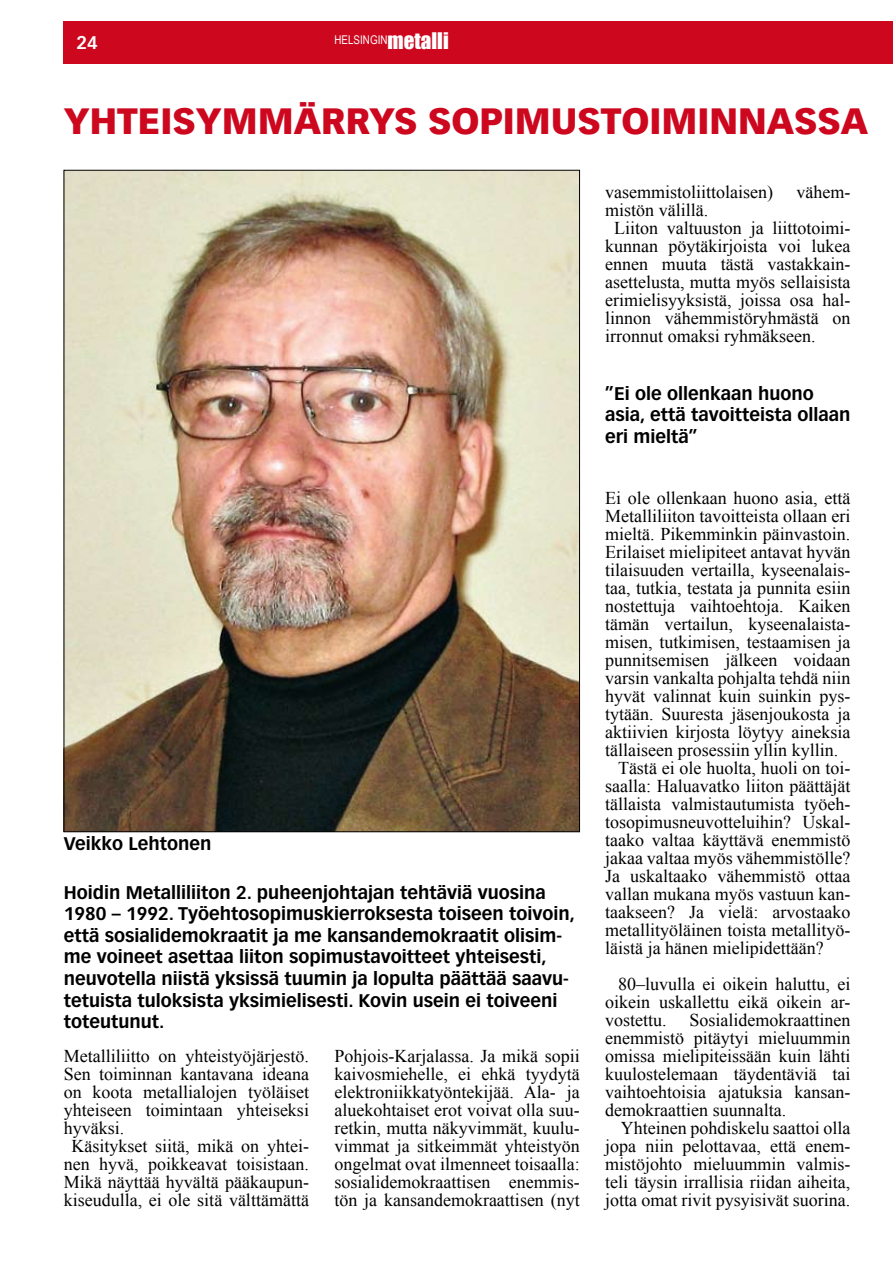
<style>
.page{position:relative;width:893px;height:1263px;background:#fff}
.page>*{position:absolute;margin:0;border:0;box-sizing:border-box;transform-origin:0 0}
.t1{font:900 36px "Vectora LT Std";color:#cd071e}
.t2{font:18px/18px "Times New Roman";color:#000;text-align:justify}
.t3{font:700 18px/21.6px "Vectora LT Std";color:#000}
.t4{font:700 18px "Vectora LT Std";color:#fff}
.t5{font:12px "Arial Narrow";color:#fff}
.s1{font-family:"Impact";font-size:21px}
</style>
<div class="page">
<div style="left:64px;top:21px;width:829px;height:43px;background:#cd071e"></div>
<img style="left:66px;top:172px;width:512px;height:658px">
<p class="t4" style="left:77px;top:32px;width:23px">24</p>
<p class="t5" style="left:334px;top:31px;width:116px">HELSINGIN<span class="s1">metalli</span></p>
<h1 class="t1" style="left:64px;top:99px;width:806px">YHTEISYMMÄRRYS SOPIMUSTOIMINNASSA</h1>
<p class="t3" style="left:64px;top:833px;width:149px">Veikko Lehtonen</p>
<p class="t3" style="left:64px;top:881px;width:513px">Hoidin Metalliliiton 2. puheenjohtajan tehtäviä vuosina 1980 – 1992. Työehtosopimuskierroksesta toiseen toivoin, että sosialidemokraatit ja me kansandemokraatit olisim&shy;me voineet asettaa liiton sopimustavoitteet yhteisesti, neuvotella niistä yksissä tuumin ja lopulta päättää saavu&shy;tetuista tuloksista yksimielisesti. Kovin usein ei toiveeni toteutunut.</p>
<p class="t2" style="left:64px;top:1047px;width:247px">Metalliliitto on yhteistyöjärjestö.</p>
<p class="t2" style="left:64px;top:1065px;width:247px">Sen toiminnan kantavana ideana</p>
<p class="t2" style="left:64px;top:1083px;width:247px">on koota metallialojen työläiset</p>
<p class="t2" style="left:64px;top:1101px;width:247px">yhteiseen toimintaan yhteiseksi</p>
<p class="t2" style="left:64px;top:1119px;width:62px">hyväksi.</p>
<p class="t2" style="left:72px;top:1137px;width:239px">Käsitykset siitä, mikä on yhtei-</p>
<p class="t2" style="left:64px;top:1155px;width:247px">nen hyvä, poikkeavat toisistaan.</p>
<p class="t2" style="left:64px;top:1173px;width:247px">Mikä näyttää hyvältä pääkaupun-</p>
<p class="t2" style="left:64px;top:1191px;width:247px">kiseudulla, ei ole sitä välttämättä</p>
<p class="t2" style="left:334px;top:1047px;width:247px">Pohjois-Karjalassa. Ja mikä sopii kaivosmiehelle, ei ehkä tyydytä elektroniikkatyöntekijää. Ala- ja aluekohtaiset erot voivat olla suu&shy;retkin, mutta näkyvimmät, kuulu&shy;vimmat ja sitkeimmät yhteistyön ongelmat ovat ilmenneet toisaalla: sosialidemokraattisen enemmis&shy;tön ja kansandemokraattisen (nyt</p>
<p class="t2" style="left:605px;top:183px;width:170px">vasemmistoliittolaisen)</p>
<p class="t2" style="left:796px;top:183px;width:55px">vähem-</p>
<p class="t2" style="left:605px;top:201px;width:105px">mistön välillä.</p>
<p class="t2" style="left:614px;top:219px;width:238px">Liiton valtuuston ja liittotoimi-</p>
<p class="t2" style="left:605px;top:237px;width:247px">kunnan pöytäkirjoista voi lukea</p>
<p class="t2" style="left:605px;top:255px;width:247px">ennen muuta tästä vastakkain-</p>
<p class="t2" style="left:605px;top:273px;width:247px">asettelusta, mutta myös sellaisista</p>
<p class="t2" style="left:605px;top:291px;width:247px">erimielisyyksistä, joissa osa hal-</p>
<p class="t2" style="left:605px;top:309px;width:247px">linnon vähemmistöryhmästä on</p>
<p class="t2" style="left:605px;top:327px;width:212px">irronnut omaksi ryhmäkseen.</p>
<p class="t3" style="left:605px;top:382px;width:247px">”Ei ole ollenkaan huono asia, että tavoitteista ollaan eri mieltä”</p>
<p class="t2" style="left:605px;top:489px;width:247px">Ei ole ollenkaan huono asia, että</p>
<p class="t2" style="left:605px;top:507px;width:247px">Metalliliiton tavoitteista ollaan eri</p>
<p class="t2" style="left:605px;top:525px;width:247px">mieltä. Pikemminkin päinvastoin.</p>
<p class="t2" style="left:605px;top:543px;width:247px">Erilaiset mielipiteet antavat hyvän</p>
<p class="t2" style="left:605px;top:561px;width:247px">tilaisuuden vertailla, kyseenalais-</p>
<p class="t2" style="left:605px;top:579px;width:247px">taa, tutkia, testata ja punnita esiin</p>
<p class="t2" style="left:605px;top:597px;width:247px">nostettuja vaihtoehtoja. Kaiken</p>
<p class="t2" style="left:605px;top:615px;width:247px">tämän vertailun, kyseenalaista-</p>
<p class="t2" style="left:605px;top:633px;width:247px">misen, tutkimisen, testaamisen ja</p>
<p class="t2" style="left:605px;top:651px;width:247px">punnitsemisen jälkeen voidaan</p>
<p class="t2" style="left:605px;top:669px;width:247px">varsin vankalta pohjalta tehdä niin</p>
<p class="t2" style="left:605px;top:687px;width:247px">hyvät valinnat kuin suinkin pys-</p>
<p class="t2" style="left:605px;top:705px;width:247px">tytään. Suuresta jäsenjoukosta ja</p>
<p class="t2" style="left:605px;top:723px;width:247px">aktiivien kirjosta löytyy aineksia</p>
<p class="t2" style="left:605px;top:741px;width:235px">tällaiseen prosessiin yllin kyllin.</p>
<p class="t2" style="left:618px;top:759px;width:234px">Tästä ei ole huolta, huoli on toi-</p>
<p class="t2" style="left:605px;top:777px;width:247px">saalla: Haluavatko liiton päättäjät</p>
<p class="t2" style="left:605px;top:795px;width:247px">tällaista valmistautumista työeh-</p>
<p class="t2" style="left:605px;top:813px;width:247px">tosopimusneuvotteluihin? Uskal-</p>
<p class="t2" style="left:605px;top:831px;width:247px">taako valtaa käyttävä enemmistö</p>
<p class="t2" style="left:605px;top:849px;width:247px">jakaa valtaa myös vähemmistölle?</p>
<p class="t2" style="left:605px;top:867px;width:247px">Ja uskaltaako vähemmistö ottaa</p>
<p class="t2" style="left:605px;top:885px;width:247px">vallan mukana myös vastuun kan-</p>
<p class="t2" style="left:605px;top:903px;width:247px">taakseen? Ja vielä: arvostaako</p>
<p class="t2" style="left:605px;top:921px;width:247px">metallityöläinen toista metallityö-</p>
<p class="t2" style="left:605px;top:939px;width:220px">läistä ja hänen mielipidettään?</p>
<p class="t2" style="left:605px;top:975px;width:247px;text-indent:13px">80–luvulla ei oikein haluttu, ei oikein uskallettu eikä oikein ar&shy;vostettu.</p>
<p class="t2" style="left:605px;top:1011px;width:247px;text-indent:84px">Sosialidemokraattinen enemmistö pitäytyi mieluummin omissa mielipiteissään kuin lähti kuulostelemaan täydentäviä tai vaihtoehtoisia ajatuksia kansan&shy;demokraattien suunnalta.</p>
<p class="t2" style="left:605px;top:1119px;width:247px;text-indent:16px">Yhteinen pohdiskelu saattoi olla jopa niin pelottavaa, että enem&shy;mistöjohto mieluummin valmis&shy;teli täysin irrallisia riidan aiheita, jotta omat rivit pysyisivät suorina.</p>
</div>
